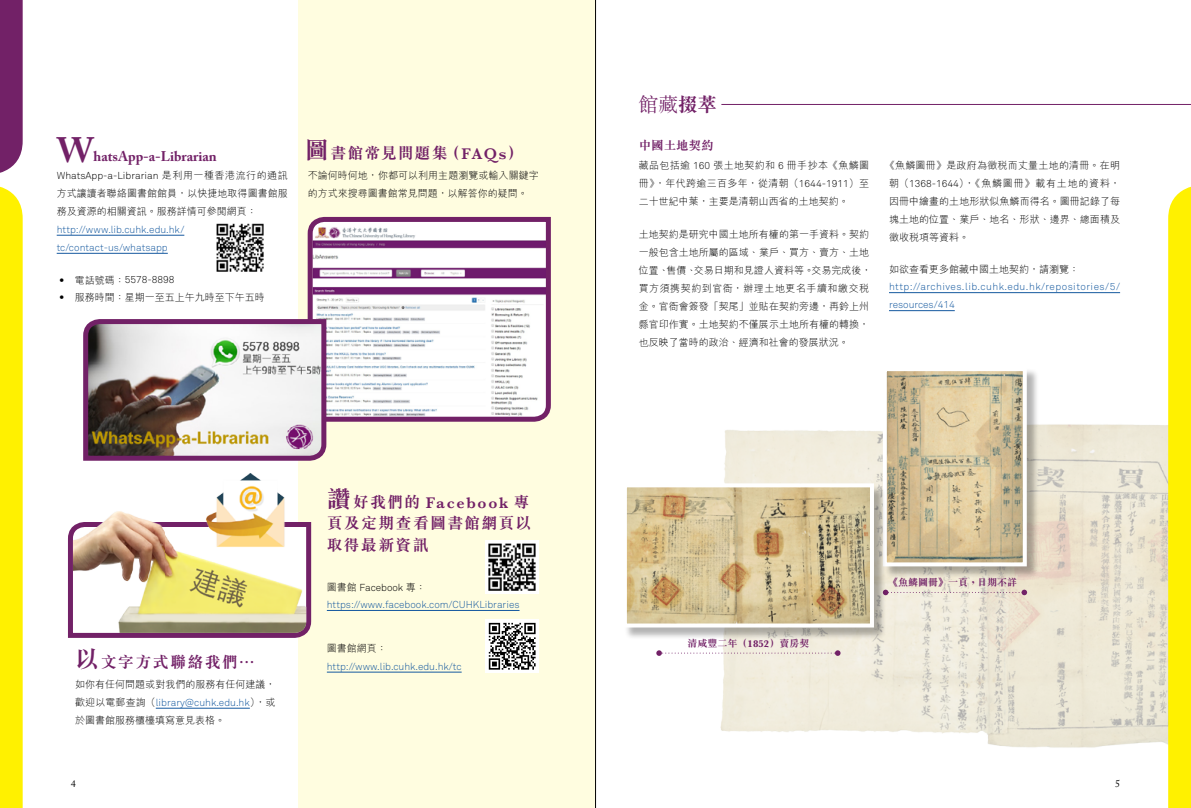
<style>
.page{position:relative;width:1191px;height:808px;background:#fff}
.page>*{position:absolute;margin:0;border:0;box-sizing:border-box;transform-origin:0 0}
.t1{font:700 35.1px "Adobe Caslon Pro";color:#722167}
.t2{font:300 20px "M Sung HK";color:#722167}
.t3{font:700 16px/22px "M Sung HK";letter-spacing:.07em;color:#722167}
.t4{font:700 14px "Adobe Caslon Pro";color:#722167}
.t5{font:700 12.5px "M Sung HK";color:#722167}
.t6{font:300 10px/18px "M Hei HK";color:#000}
.t7{font:300 10px/17.6px "Akkurat";color:#15599f}
.t8{font:300 10px/18px "Akkurat";letter-spacing:.045em;color:#15599f}
.t9{font:300 10px "Akkurat";color:#000}
.t10{font:700 10px "M Sung HK";color:#722167}
.t11{font:10px "Adobe Caslon Pro";color:#000}
.s1{font-family:"M Hei HK"}
.s2{font-size:24px}
.s3{font-family:"M Hei HK";color:#000}
.s4{color:#000}
.s5{font-weight:700}
.s6{font-family:"Akkurat"}
</style>
<div class="page">
<div style="left:298px;top:0;width:297px;height:808px;background:#fffde0"></div>
<img style="left:720px;top:424px;width:448px;height:324px">
<hr style="left:327px;top:610px;width:192px;height:1px;background:#15599f">
<img style="left:485px;top:540px;width:54px;height:53px">
<hr style="left:327px;top:672px;width:135px;height:1px;background:#15599f">
<svg style="left:307px;top:216px;width:244px;height:206px;background:#dbcddb"></svg>
<svg style="left:68px;top:522px;width:244px;height:116px;background:#7f3673"></svg>
<img style="left:73px;top:522px;width:233px;height:111px">
<img style="left:89px;top:511px;width:76px;height:81px">
<img style="left:198px;top:473px;width:99px;height:83px">
<img style="left:83px;top:317px;width:246px;height:144px">
<hr style="left:57px;top:235px;width:127px;height:1px;background:#15599f">
<hr style="left:57px;top:253px;width:111px;height:1px;background:#15599f">
<hr style="left:156px;top:708px;width:94px;height:1px;background:#15599f">
<svg style="left:485px;top:620px;width:54px;height:53px"></svg>
<svg style="left:489px;top:623px;width:46px;height:47px;background:#818181"></svg>
<img style="left:216px;top:223px;width:48px;height:49px">
<hr style="left:721px;top:104px;width:470px;height:1px;background:#722167">
<hr style="left:889px;top:292px;width:231px;height:1px;background:#15599f">
<hr style="left:889px;top:310px;width:65px;height:1px;background:#15599f">
<div style="left:884px;top:368px;width:155px;height:211px;background:#000;opacity:.3"></div>
<img style="left:888px;top:372px;width:133px;height:189px">
<div style="left:883px;top:367px;width:143px;height:199px;border:4px solid #fff"></div>
<svg style="left:656px;top:650px;width:184px;height:6px"></svg>
<svg style="left:886px;top:590px;width:141px;height:5px"></svg>
<div style="left:624px;top:485px;width:262px;height:155px;background:#000;opacity:.3"></div>
<img style="left:628px;top:488px;width:241px;height:134px">
<div style="left:623px;top:483px;width:251px;height:144px;border:4px solid #fff"></div>
<svg style="left:0;top:0;width:23px;height:173px;background:#7a2e70"></svg>
<div style="left:0;top:186px;width:23px;height:622px;background:#fff100"></div>
<div style="left:1168px;top:186px;width:23px;height:622px;background:#fff100"></div>
<hr style="left:595px;top:0;width:1px;height:808px;background:#000">
<h1 class="t1" style="left:57px;top:129px;width:38px">W</h1>
<h3 class="t4" style="left:94px;top:148px;width:125px">hatsApp-a-Librarian</h3>
<p class="t9" style="left:57px;top:170px;width:233px">WhatsApp-a-Librarian <span class="s1">是利用一種香港流行的通訊</span></p>
<p class="t6" style="left:57px;top:185px;width:233px">方式讓讀者聯絡圖書館館員，以快捷地取得圖書館服務及資源的相關資訊。服務詳情可參閱網頁：</p>
<p class="t7" style="left:57px;top:221px;width:129px;line-height:18.1px">http://www.lib.cuhk.edu.hk/ tc/contact-us/whatsapp</p>
<p class="t9" style="left:57px;top:274px;width:119px"><span class="s1">• 電話號碼：</span>5578-8898</p>
<p class="t6" style="left:57px;top:288px;width:209px">• 服務時間：星期一至五上午九時至下午五時</p>
<h3 class="t3" style="left:305px;top:142px;width:220px"><span class="s2">圖</span>書館常見問題集（FAQs）</h3>
<p class="t6" style="left:308px;top:167px;width:233px">不論何時何地，你都可以利用主題瀏覽或輸入關鍵字的方式來搜尋圖書館常見問題，以解答你的疑問。</p>
<h3 class="t3" style="left:75px;top:651px;width:181px"><span class="s2">以</span>文字方式聯絡我們…</h3>
<p class="t6" style="left:75px;top:675px;width:202px">如你有任何問題或對我們的服務有任何建議，</p>
<p class="t7" style="left:75px;top:694px;width:202px"><span class="s3">歡迎以電郵查詢（</span>library@cuhk.edu.hk<span class="s3">），或</span></p>
<p class="t6" style="left:75px;top:711px;width:151px">於圖書館服務櫃檯填寫意見表格。</p>
<h3 class="t3" style="left:327px;top:490px;width:206px"><span class="s2">讚</span>好我們的 Facebook 專頁及定期查看圖書館網頁以取得最新資訊</h3>
<p class="t7" style="left:327px;top:579px;width:194px"><span class="s3">圖書館</span> <span class="s4">Facebook</span> <span class="s3">專：</span>https://www.facebook.com/CUHKLibraries</p>
<p class="t6" style="left:327px;top:639px;width:61px">圖書館網頁：</p>
<p class="t7" style="left:327px;top:658px;width:136px">http://www.lib.cuhk.edu.hk/tc</p>
<h2 class="t2" style="left:638px;top:91px;width:80px">館藏<span class="s5">掇萃</span></h2>
<p class="t5" style="left:639px;top:139px;width:76px">中國土地契約</p>
<p class="t6" style="left:639px;top:157px;width:232px;text-align:justify">藏品包括逾 <span class="s6">160</span> 張土地契約和 <span class="s6">6</span> 冊手抄本《魚鱗圖冊》，年代跨逾三百多年，從清朝（<span class="s6">1644-1911</span>）至二十世紀中葉，主要是清朝山西省的土地契約。</p>
<p class="t6" style="left:639px;top:225px;width:234px">土地契約是研究中國土地所有權的第一手資料。契約一般包含土地所屬的區域、業戶、買方、賣方、土地位置、售價、交易日期和見證人資料等。交易完成後，買方須携契約到官衙，辦理土地更名手續和繳交稅金。官衙會簽發「契尾」並貼在契約旁邊，再鈐上州縣官印作實。土地契約不僅展示土地所有權的轉換，也反映了當時的政治、經濟和社會的發展狀況。</p>
<p class="t6" style="left:889px;top:156px;width:233px;text-align:justify;text-indent:-4px">《魚鱗圖冊》是政府為徵稅而丈量土地的清冊。在明朝（<span class="s6">1368-1644</span>），《魚鱗圖冊》載有土地的資料，因冊中繪畫的土地形狀似魚鱗而得名。圖冊記錄了每塊土地的位置、業戶、地名、形狀、邊界、總面積及徵收稅項等資料。</p>
<p class="t6" style="left:889px;top:260px;width:191px">如欲查看更多館藏中國土地契約，請瀏覽：</p>
<p class="t8" style="left:889px;top:278px;width:233px">http://archives.lib.cuhk.edu.hk/repositories/5/ resources/414</p>
<p class="t10" style="left:687px;top:638px;width:123px">清咸豐二年（1852）賣房契</p>
<p class="t10" style="left:888px;top:577px;width:130px">《魚鱗圖冊》一頁，日期不詳</p>
<p class="t11" style="left:71px;top:778px;width:6px">4</p>
<p class="t11" style="left:1115px;top:778px;width:6px">5</p>
</div>
